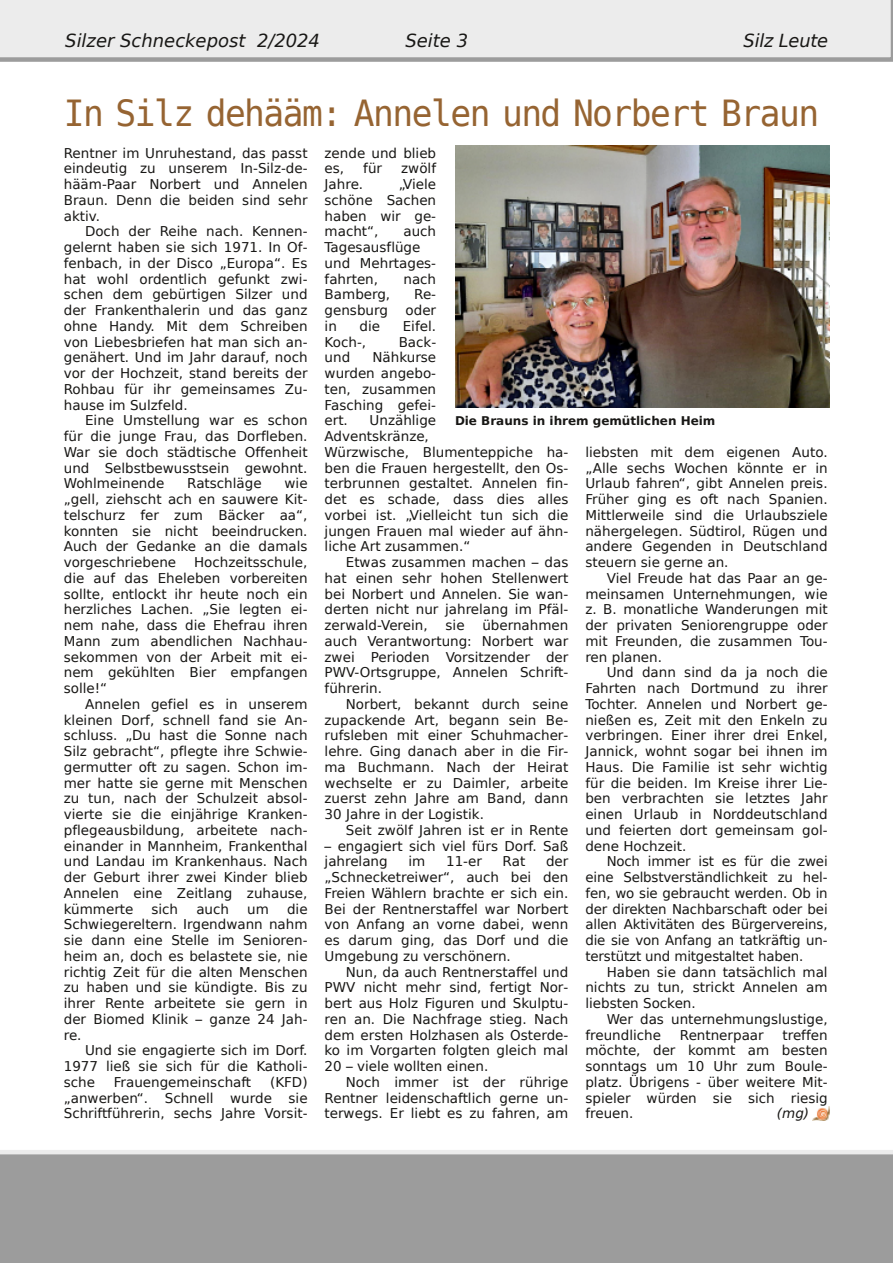
<style>
.page{position:relative;width:893px;height:1263px;background:#fff}
.page>*{position:absolute;margin:0;border:0;box-sizing:border-box;transform-origin:0 0}
.t1{font:36px "Bitstream Vera Sans Mono";letter-spacing:-.045em;color:#966432;scale:.96 1}
.t2{font:italic 18px "Bitstream Vera Sans";color:#181715}
.t3{font:13.5px/15.8px "Bitstream Vera Sans";color:#181715;text-align:justify}
.t4{font:italic 13.5px "Bitstream Vera Sans";color:#181715}
.t5{font:700 12px "Bitstream Vera Sans";letter-spacing:-.005em;color:#181715}
</style>
<div class="page">
<div style="left:0;top:1150px;width:893px;height:113px;background:#9c9c9c"></div>
<svg style="left:0;top:0;width:893px;height:62px;background:#e6e6e6"></svg>
<img style="left:455px;top:146px;width:374px;height:261px">
<img style="left:812px;top:1106px;width:18px;height:14px">
<h2 class="t2" style="left:65px;top:31px;width:256px">Silzer Schneckepost 2/2024</h2>
<h2 class="t2" style="left:405px;top:31px;width:64px">Seite 3</h2>
<h2 class="t2" style="left:744px;top:31px;width:86px">Silz Leute</h2>
<h1 class="t1" style="left:64px;top:93px;width:788px">In Silz dehääm: Annelen und Norbert Braun</h1>
<p class="t3" style="left:64px;top:145px;width:245px">Rentner im Unruhestand, das passt eindeutig zu unserem In-Silz-de&shy;hääm-Paar Norbert und Annelen Braun. Denn die beiden sind sehr aktiv.</p>
<p class="t3" style="left:64px;top:224px;width:245px;text-indent:21px">Doch der Reihe nach. Kennen&shy;gelernt haben sie sich 1971. In Of&shy;fenbach, in der Disco „Europa“. Es hat wohl ordentlich gefunkt zwi&shy;schen dem gebürtigen Silzer und der Frankenthalerin und das ganz ohne Handy. Mit dem Schreiben von Liebesbriefen hat man sich an&shy;genähert. Und im Jahr darauf, noch vor der Hochzeit, stand bereits der Rohbau für ihr gemeinsames Zu&shy;hause im Sulzfeld.</p>
<p class="t3" style="left:64px;top:413px;width:245px;text-indent:21px">Eine Umstellung war es schon für die junge Frau, das Dorfleben.<br>War sie doch städtische Offenheit und Selbstbewusstsein gewohnt.<br>Wohlmeinende</p>
<p class="t3" style="left:325px;top:145px;width:113px">zende und blieb es,</p>
<p class="t3" style="left:363px;top:161px;width:20px">für</p>
<p class="t3" style="left:401px;top:161px;width:36px">zwölf</p>
<p class="t3" style="left:325px;top:176px;width:40px">Jahre.</p>
<p class="t3" style="left:325px;top:176px;width:113px;text-indent:74px">„Viele schöne Sachen haben wir ge&shy;macht“,</p>
<p class="t3" style="left:325px;top:224px;width:113px;text-align:left;text-indent:79px">auch<br>Tagesausflüge und Mehrtages&shy;fahrten,</p>
<p class="t3" style="left:403px;top:271px;width:34px">nach</p>
<p class="t3" style="left:325px;top:287px;width:67px">Bamberg,</p>
<p class="t3" style="left:414px;top:287px;width:23px">Re-</p>
<p class="t3" style="left:325px;top:302px;width:65px">gensburg</p>
<p class="t3" style="left:406px;top:302px;width:32px">oder</p>
<p class="t3" style="left:325px;top:318px;width:14px">in</p>
<p class="t3" style="left:360px;top:318px;width:22px">die</p>
<p class="t3" style="left:403px;top:318px;width:35px">Eifel.</p>
<p class="t3" style="left:325px;top:334px;width:43px">Koch-,</p>
<p class="t3" style="left:399px;top:334px;width:39px">Back-</p>
<p class="t3" style="left:325px;top:350px;width:27px">und</p>
<p class="t3" style="left:325px;top:350px;width:113px;text-indent:48px">Nähkurse wurden angebo&shy;ten, zusammen Fasching gefei&shy;ert.</p>
<p class="t3" style="left:325px;top:413px;width:245px;text-align:left;text-indent:45px">Unzählige<br>Adventskränze,<br>Würzwische, Blumenteppiche ha&shy;ben die Frauen hergestellt, den Os&shy;terbrunnen gestaltet. Annelen fin&shy;det es schade, dass dies alles vorbei ist. „Vielleicht tun sich die jungen Frauen mal wieder auf ähn&shy;liche Art zusammen.“</p>
<p class="t3" style="left:325px;top:554px;width:245px;text-indent:21px">Etwas zusammen machen – das hat einen sehr hohen Stellenwert bei Norbert und Annelen. Sie wan&shy;derten nicht nur jahrelang im Pfäl&shy;zerwald-Verein,</p>
<p class="t5" style="left:455px;top:414px;width:262px">Die Brauns in ihrem gemütlichen Heim</p>
<p class="t3" style="left:585px;top:444px;width:244px">liebsten mit dem eigenen Auto. „Alle sechs Wochen könnte er in Urlaub fahren“, gibt Annelen preis.<br>Früher ging es oft nach Spanien.<br>Mittlerweile sind die Urlaubsziele nähergelegen. Südtirol, Rügen und andere Gegenden in Deutschland steuern sie gerne an.</p>
<p class="t3" style="left:585px;top:570px;width:244px;text-indent:21px">Viel Freude hat das Paar an ge&shy;meinsamen Unternehmungen, wie z. B. monatliche Wanderungen mit der privaten Seniorengruppe oder mit Freunden, die zusammen Tou&shy;ren planen.</p>
<p class="t3" style="left:585px;top:665px;width:244px;text-indent:21px">Und dann sind da ja noch die Fahrten nach Dortmund zu ihrer Tochter. Annelen und Norbert ge&shy;nießen es, Zeit mit den Enkeln zu verbringen. Einer ihrer drei Enkel, Jannick, wohnt sogar bei ihnen im Haus. Die Familie ist sehr wichtig für die beiden. Im Kreise ihrer Lie&shy;ben verbrachten sie letztes Jahr einen Urlaub in Norddeutschland und feierten dort gemeinsam gol&shy;dene Hochzeit.</p>
<p class="t3" style="left:585px;top:854px;width:244px;text-indent:21px">Noch immer ist es für die zwei eine Selbstverständlichkeit zu hel&shy;fen, wo sie gebraucht werden. Ob in der direkten Nachbarschaft oder bei allen Aktivitäten des Bürgervereins, die sie von Anfang an tatkräftig un&shy;terstützt und mitgestaltet haben.</p>
<p class="t3" style="left:585px;top:964px;width:244px;text-indent:21px">Haben sie dann tatsächlich mal nichts zu tun, strickt Annelen am liebsten Socken.</p>
<p class="t3" style="left:585px;top:1011px;width:244px;text-indent:21px">Wer das unternehmungslustige, freundliche</p>
<p class="t3" style="left:64px;top:476px;width:245px;text-indent:221px">wie „gell, ziehscht ach en sauwere Kit&shy;telschurz fer zum Bäcker aa“, konnten sie nicht beeindrucken.<br>Auch der Gedanke an die damals vorgeschriebene</p>
<p class="t3" style="left:187px;top:476px;width:76px">Ratschläge</p>
<p class="t3" style="left:64px;top:554px;width:245px;text-indent:130px">Hochzeitsschule, die auf das Eheleben vorbereiten sollte, entlockt ihr heute noch ein herzliches Lachen. „Sie legten ei&shy;nem nahe, dass die Ehefrau ihren Mann zum abendlichen Nachhau&shy;sekommen von der Arbeit mit ei&shy;nem gekühlten Bier empfangen solle!“</p>
<p class="t3" style="left:64px;top:696px;width:245px;text-indent:21px">Annelen gefiel es in unserem kleinen Dorf, schnell fand sie An&shy;schluss. „Du hast die Sonne nach Silz gebracht“, pflegte ihre Schwie&shy;germutter oft zu sagen. Schon im&shy;mer hatte sie gerne mit Menschen zu tun, nach der Schulzeit absol&shy;vierte sie die einjährige Kranken&shy;pflegeausbildung, arbeitete nach&shy;einander in Mannheim, Frankenthal und Landau im Krankenhaus. Nach der Geburt ihrer zwei Kinder blieb Annelen eine Zeitlang zuhause, kümmerte</p>
<p class="t3" style="left:325px;top:617px;width:245px;text-indent:158px">übernahmen auch Verantwortung: Norbert war zwei Perioden Vorsitzender der PWV-Ortsgruppe, Annelen Schrift&shy;führerin.</p>
<p class="t3" style="left:324px;top:696px;width:245px;text-indent:21px">Norbert, bekannt durch seine zupackende Art, begann sein Be&shy;rufsleben mit einer Schuhmacher&shy;lehre. Ging danach aber in die Fir&shy;ma Buchmann. Nach der Heirat wechselte er zu Daimler, arbeite zuerst zehn Jahre am Band, dann 30 Jahre in der Logistik.</p>
<p class="t3" style="left:346px;top:822px;width:224px">Seit zwölf Jahren ist er in Rente</p>
<p class="t3" style="left:325px;top:838px;width:245px">– engagiert sich viel fürs Dorf. Saß jahrelang</p>
<p class="t3" style="left:446px;top:617px;width:21px">sie</p>
<p class="t3" style="left:325px;top:854px;width:245px;text-indent:221px">der „Schnecketreiwer“, auch bei den Freien Wählern brachte er sich ein.<br>Bei der Rentnerstaffel war Norbert von Anfang an vorne dabei, wenn es darum ging, das Dorf und die Umgebung zu verschönern.</p>
<p class="t3" style="left:325px;top:964px;width:245px;text-indent:21px">Nun, da auch Rentnerstaffel und PWV nicht mehr sind, fertigt Nor&shy;bert aus Holz Figuren und Skulptu&shy;ren an. Die Nachfrage stieg. Nach dem ersten Holzhasen als Osterde&shy;ko im Vorgarten folgten gleich mal 20 – viele wollten einen.</p>
<p class="t3" style="left:325px;top:1074px;width:245px;text-indent:21px">Noch immer ist der rührige Rentner leidenschaftlich gerne un&shy;terwegs. Er liebt es zu fahren, am</p>
<p class="t3" style="left:408px;top:854px;width:18px">im</p>
<p class="t3" style="left:446px;top:854px;width:37px">11-er</p>
<p class="t3" style="left:503px;top:854px;width:24px">Rat</p>
<p class="t3" style="left:64px;top:901px;width:245px;text-indent:223px">die Schwiegereltern. Irgendwann nahm sie dann eine Stelle im Senioren&shy;heim an, doch es belastete sie, nie richtig Zeit für die alten Menschen zu haben und sie kündigte. Bis zu ihrer Rente arbeitete sie gern in der Biomed Klinik – ganze 24 Jah&shy;re.</p>
<p class="t3" style="left:64px;top:1043px;width:245px;text-indent:21px">Und sie engagierte sich im Dorf.<br>1977 ließ sie sich für die Katholi&shy;sche</p>
<p class="t3" style="left:151px;top:901px;width:28px">sich</p>
<p class="t3" style="left:196px;top:901px;width:34px">auch</p>
<p class="t3" style="left:247px;top:901px;width:23px">um</p>
<p class="t3" style="left:585px;top:1027px;width:244px;text-indent:197px">treffen möchte, der kommt am besten sonntags um 10 Uhr zum Boule&shy;platz. Übrigens - über weitere Mit&shy;spieler würden sie sich riesig freuen.</p>
<p class="t3" style="left:680px;top:1027px;width:85px">Rentnerpaar</p>
<p class="t3" style="left:114px;top:1074px;width:139px">Frauengemeinschaft</p>
<p class="t3" style="left:64px;top:1074px;width:245px;text-indent:206px">(KFD) „anwerben“. Schnell wurde sie Schriftführerin, sechs Jahre Vorsit-</p>
<p class="t4" style="left:777px;top:1106px;width:34px">(mg)</p>
</div>
